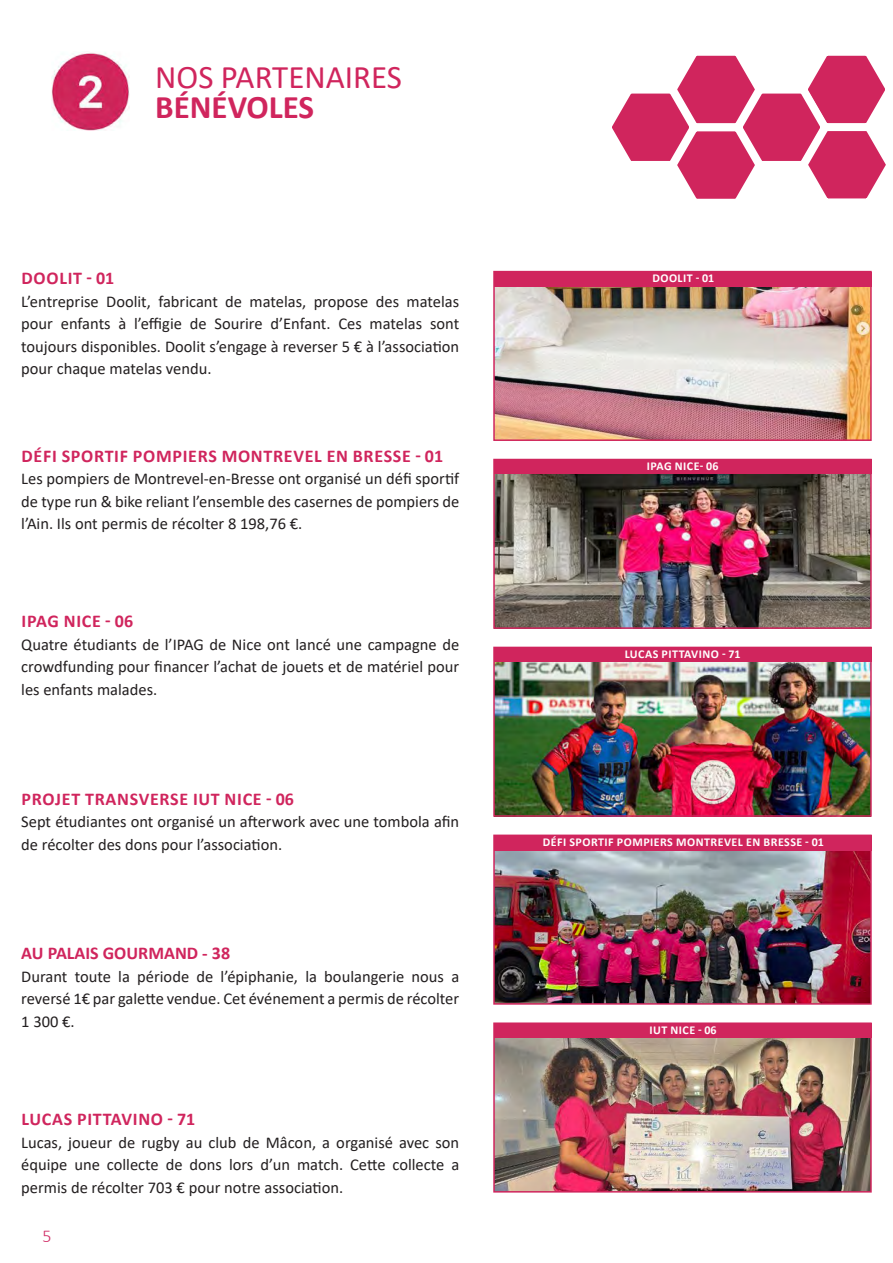
<style>
.page{position:relative;width:893px;height:1263px;background:#fff}
.page>*{position:absolute;margin:0;border:0;box-sizing:border-box;transform-origin:0 0}
.t1{font:33px "Calibri";color:#d0255d}
.t2{font:700 33px "Calibri";color:#d0255d}
.t3{font:700 18px "Calibri";letter-spacing:.04em;color:#d0255d}
.t4{font:700 18px "Calibri";color:#d0255d}
.t5{font:300 18px "Calibri";color:#d02b65}
.t6{font:16.5px/22.5px "Calibri";color:#231f20;text-align:justify}
.t7{font:700 12px "Calibri";letter-spacing:.04em;color:#fff}
</style>
<div class="page">
<svg style="left:612px;top:55px;width:274px;height:144px"></svg>
<img style="left:51px;top:52px;width:78px;height:79px">
<img style="left:496px;top:286px;width:373px;height:152px">
<div style="left:493px;top:271px;width:379px;height:170px;border:2px solid #d0255d"></div>
<div style="left:494px;top:272px;width:378px;height:14px;background:#d0255d"></div>
<img style="left:496px;top:474px;width:373px;height:152px">
<div style="left:493px;top:459px;width:379px;height:170px;border:2px solid #d0255d"></div>
<div style="left:494px;top:460px;width:378px;height:14px;background:#d0255d"></div>
<img style="left:496px;top:662px;width:373px;height:152px">
<div style="left:493px;top:647px;width:379px;height:170px;border:2px solid #d0255d"></div>
<div style="left:494px;top:647px;width:378px;height:15px;background:#d0255d"></div>
<img style="left:496px;top:850px;width:373px;height:152px">
<div style="left:493px;top:834px;width:379px;height:171px;border:2px solid #d0255d"></div>
<div style="left:494px;top:835px;width:378px;height:15px;background:#d0255d"></div>
<img style="left:496px;top:1038px;width:373px;height:151px">
<div style="left:493px;top:1022px;width:379px;height:170px;border:2px solid #d0255d"></div>
<div style="left:495px;top:1023px;width:377px;height:15px;background:#d0255d"></div>
<h1 class="t1" style="left:155px;top:54px;width:248px">NOS PARTENAIRES</h1>
<h1 class="t2" style="left:155px;top:84px;width:160px">BÉNÉVOLES</h1>
<p class="t3" style="left:22px;top:266px;width:94px">DOOLIT - 01</p>
<p class="t6" style="left:21px;top:290px;width:439px">L’entreprise Doolit, fabricant de matelas, propose des matelas pour enfants à l’effigie de Sourire d’Enfant. Ces matelas sont toujours disponibles. Doolit s’engage à reverser 5 € à l’association pour chaque matelas vendu.</p>
<p class="t3" style="left:22px;top:443px;width:423px">DÉFI SPORTIF POMPIERS MONTREVEL EN BRESSE - 01</p>
<p class="t6" style="left:21px;top:467px;width:439px">Les pompiers de Montrevel-en-Bresse ont organisé un défi sportif de type run &amp; bike reliant l’ensemble des casernes de pompiers de l’Ain. Ils ont permis de récolter 8 198,76 €.</p>
<p class="t3" style="left:22px;top:609px;width:113px">IPAG NICE - 06</p>
<p class="t6" style="left:21px;top:633px;width:439px">Quatre étudiants de l’IPAG de Nice ont lancé une campagne de crowdfunding pour financer l’achat de jouets et de matériel pour les enfants malades.</p>
<p class="t3" style="left:22px;top:786px;width:274px">PROJET TRANSVERSE IUT NICE - 06</p>
<p class="t6" style="left:21px;top:810px;width:439px">Sept étudiantes ont organisé un afterwork avec une tombola afin de récolter des dons pour l’association.</p>
<p class="t4" style="left:21px;top:940px;width:210px">AU PALAIS GOURMAND - 38</p>
<p class="t6" style="left:21px;top:964px;width:439px">Durant toute la période de l’épiphanie, la boulangerie nous a reversé 1€ par galette vendue. Cet événement a permis de récolter 1 300 €.</p>
<p class="t3" style="left:22px;top:1106px;width:175px">LUCAS PITTAVINO - 71</p>
<p class="t6" style="left:21px;top:1130px;width:439px">Lucas, joueur de rugby au club de Mâcon, a organisé avec son équipe une collecte de dons lors d’un match. Cette collecte a permis de récolter 703 € pour notre association.</p>
<p class="t5" style="left:43px;top:1224px;width:11px">5</p>
<p class="t7" style="left:652px;top:270px;width:63px">DOOLIT - 01</p>
<p class="t7" style="left:647px;top:458px;width:73px">IPAG NICE- 06</p>
<p class="t7" style="left:625px;top:645px;width:117px">LUCAS PITTAVINO - 71</p>
<p class="t7" style="left:543px;top:833px;width:283px">DÉFI SPORTIF POMPIERS MONTREVEL EN BRESSE - 01</p>
<p class="t7" style="left:649px;top:1021px;width:69px">IUT NICE - 06</p>
</div>
